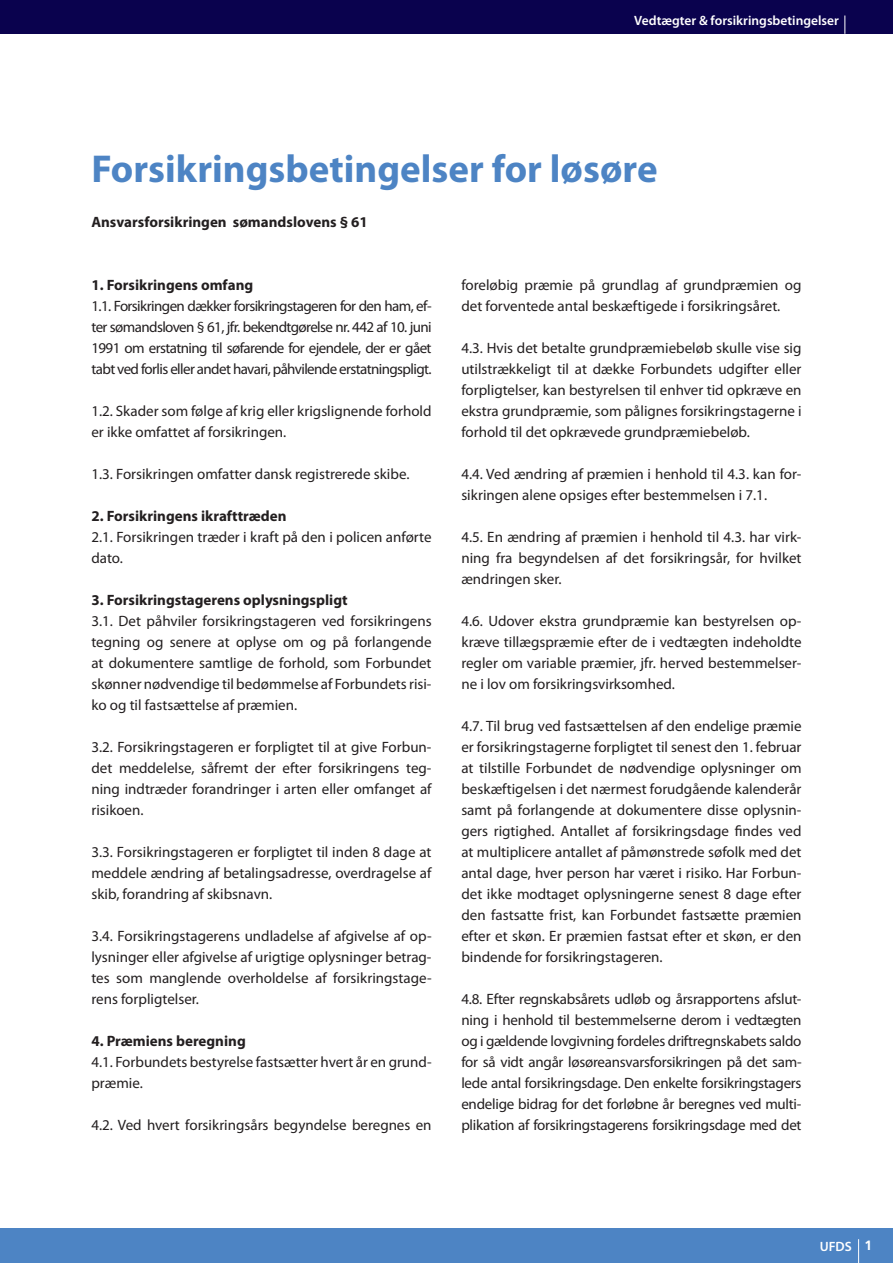
<style>
.page{position:relative;width:893px;height:1263px;background:#fff}
.page>*{position:absolute;margin:0;border:0;box-sizing:border-box;transform-origin:0 0}
.t1{font:700 39px "Myriad Pro";color:#4d84c4}
.t2{font:15px/21px "Myriad Pro";color:#231f20;text-align:justify}
.t3{font:700 15px "Myriad Pro";color:#231f20}
.t4{font:600 13.5px "Myriad Pro";color:#fff}
.s1{font-family:"Frutiger";font-weight:700}
</style>
<div class="page">
<div style="left:0;top:1228px;width:893px;height:35px;background:#4d84c4"></div>
<div style="left:0;top:0;width:893px;height:34px;background:#0a024e"></div>
<svg style="left:858px;top:1239px;width:1px;height:24px"></svg>
<svg style="left:844px;top:15px;width:2px;height:19px"></svg>
<p class="t4" style="left:634px;top:12px;width:206px">Vedtægter &amp; forsikringsbetingelser</p>
<p class="t4" style="left:745px;top:12px;width:100px">?????????????????</p>
<h1 class="t1" style="left:91px;top:144px;width:568px">Forsikringsbetingelser for løsøre</h1>
<p class="t3" style="left:91px;top:212px;width:278px">Ansvarsforsikringen sømandslovens § 61</p>
<p class="t3" style="left:91px;top:275px;width:163px">1. Forsikringens omfang</p>
<p class="t2" style="left:91px;top:295px;width:342px">1.1. Forsikringen dækker forsikringstageren for den ham, ef&shy;ter sømandsloven § 61, jfr. bekendtgørelse nr. 442 af 10. juni 1991 om erstatning til søfarende for ejendele, der er gået tabt ved forlis eller andet havari, påhvilende erstatningspligt.</p>
<p class="t2" style="left:91px;top:400px;width:342px">1.2. Skader som følge af krig eller krigslignende forhold er ikke omfattet af forsikringen.</p>
<p class="t2" style="left:91px;top:463px;width:319px">1.3. Forsikringen omfatter dansk registrerede skibe.</p>
<p class="t3" style="left:91px;top:506px;width:197px">2. Forsikringens ikrafttræden</p>
<p class="t2" style="left:91px;top:526px;width:342px">2.1. Forsikringen træder i kraft på den i policen anførte dato.</p>
<p class="t3" style="left:91px;top:590px;width:258px">3. Forsikringstagerens oplysningspligt</p>
<p class="t2" style="left:91px;top:610px;width:342px">3.1. Det påhviler forsikringstageren ved forsikringens tegning og senere at oplyse om og på forlangende at dokumentere samtlige de forhold, som Forbundet skønner nødvendige til bedømmelse af Forbundets risi&shy;ko og til fastsættelse af præmien.</p>
<p class="t2" style="left:91px;top:736px;width:342px">3.2. Forsikringstageren er forpligtet til at give Forbun&shy;det meddelelse, såfremt der efter forsikringens teg&shy;ning indtræder forandringer i arten eller omfanget af risikoen.</p>
<p class="t2" style="left:91px;top:841px;width:342px">3.3. Forsikringstageren er forpligtet til inden 8 dage at meddele ændring af betalingsadresse, overdragelse af skib, forandring af skibsnavn.</p>
<p class="t2" style="left:91px;top:925px;width:342px">3.4. Forsikringstagerens undladelse af afgivelse af op&shy;lysninger eller afgivelse af urigtige oplysninger betrag&shy;tes som manglende overholdelse af forsikringstage&shy;rens forpligtelser.</p>
<p class="t3" style="left:91px;top:1031px;width:156px">4. Præmiens beregning</p>
<p class="t2" style="left:91px;top:1051px;width:342px">4.1. Forbundets bestyrelse fastsætter hvert år en grund&shy;præmie.</p>
<p class="t2" style="left:91px;top:1114px;width:342px">4.2. Ved hvert forsikringsårs begyndelse beregnes en</p>
<p class="t2" style="left:461px;top:274px;width:342px">foreløbig præmie på grundlag af grundpræmien og det forventede antal beskæftigede i forsikringsåret.</p>
<p class="t2" style="left:461px;top:337px;width:342px">4.3. Hvis det betalte grundpræmiebeløb skulle vise sig utilstrækkeligt til at dække Forbundets udgifter eller forpligtelser, kan bestyrelsen til enhver tid opkræve en ekstra grundpræmie, som pålignes forsikringstagerne i forhold til det opkrævede grundpræmiebeløb.</p>
<p class="t2" style="left:461px;top:463px;width:342px">4.4. Ved ændring af præmien i henhold til 4.3. kan for&shy;sikringen alene opsiges efter bestemmelsen i 7.1.</p>
<p class="t2" style="left:461px;top:526px;width:342px">4.5. En ændring af præmien i henhold til 4.3. har virk&shy;ning fra begyndelsen af det forsikringsår, for hvilket ændringen sker.</p>
<p class="t2" style="left:461px;top:610px;width:342px">4.6. Udover ekstra grundpræmie kan bestyrelsen op&shy;kræve tillægspræmie efter de i vedtægten indeholdte regler om variable præmier, jfr. herved bestemmelser&shy;ne i lov om forsikringsvirksomhed.</p>
<p class="t2" style="left:461px;top:715px;width:342px">4.7. Til brug ved fastsættelsen af den endelige præmie er forsikringstagerne forpligtet til senest den 1. februar at tilstille Forbundet de nødvendige oplysninger om beskæftigelsen i det nærmest forudgående kalenderår samt på forlangende at dokumentere disse oplysnin&shy;gers rigtighed. Antallet af forsikringsdage findes ved at multiplicere antallet af påmønstrede søfolk med det antal dage, hver person har været i risiko. Har Forbun&shy;det ikke modtaget oplysningerne senest 8 dage efter den fastsatte frist, kan Forbundet fastsætte præmien efter et skøn. Er præmien fastsat efter et skøn, er den bindende for forsikringstageren.</p>
<p class="t2" style="left:461px;top:988px;width:342px">4.8. Efter regnskabsårets udløb og årsrapportens afslut&shy;ning i henhold til bestemmelserne derom i vedtægten og i gældende lovgivning fordeles driftregnskabets saldo for så vidt angår løsøreansvarsforsikringen på det sam&shy;lede antal forsikringsdage. Den enkelte forsikringstagers endelige bidrag for det forløbne år beregnes ved multi&shy;plikation af forsikringstagerens forsikringsdage med det</p>
<p class="t4" style="left:820px;top:1237px;width:54px">UFDS <span class="s1">1</span></p>
</div>
